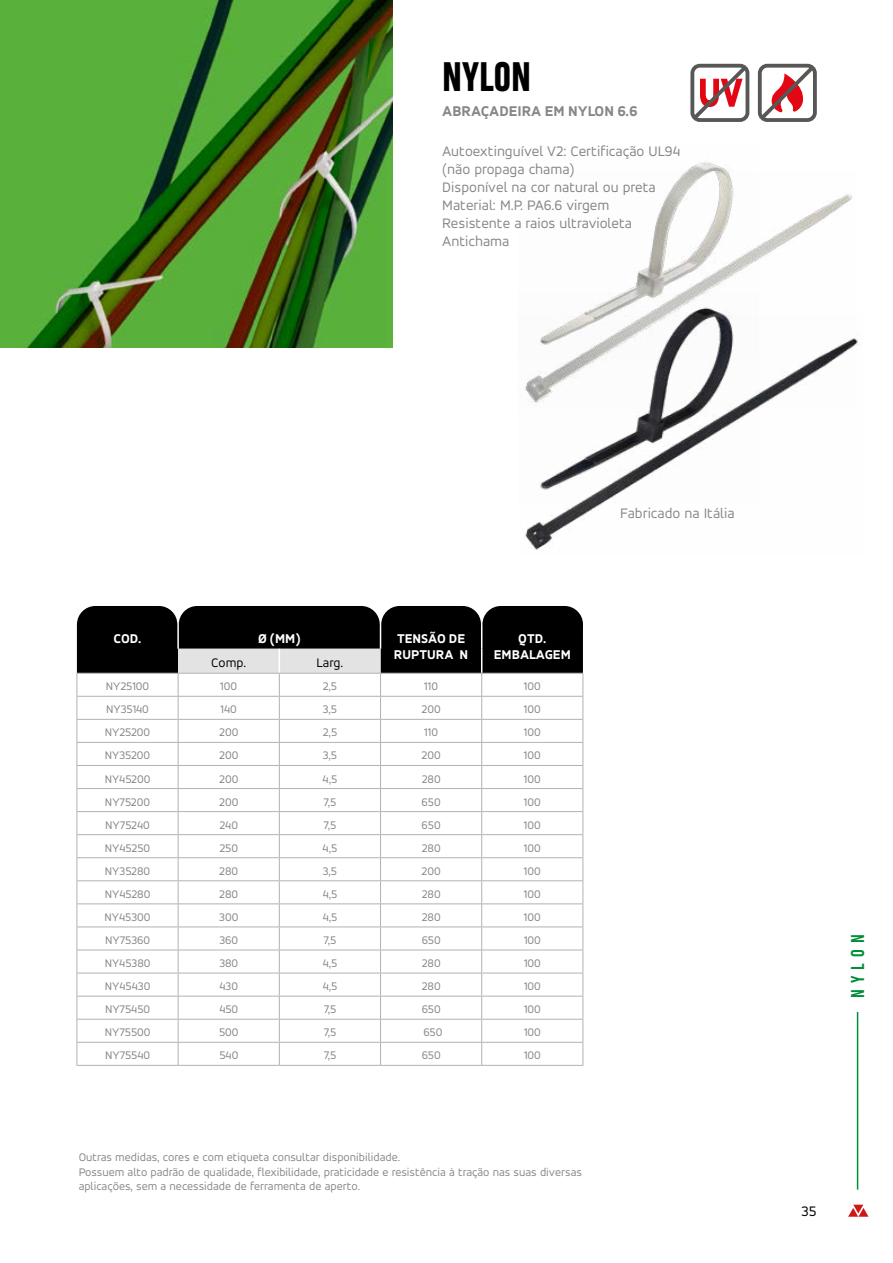
<style>
.page{position:relative;width:893px;height:1263px;background:#fff}
.page>*{position:absolute;margin:0;border:0;box-sizing:border-box;transform-origin:0 0}
.t1{font:800 38.7px "Heading Pro";color:#000}
.t2{font:700 17.55px "Heading Pro";letter-spacing:.36em;color:#008e38}
.t3{font:15px/18px "Accord Alternate";color:#878787}
.t4{font:800 15px "Accord Alternate";color:#878787}
.t5{font:15px "Accord Alternate";color:#000}
.t6{font:800 13.5px/16.2px "Accord Alternate";color:#fff}
.t7{font:13.5px "Accord Alternate";color:#000}
.t8{font:12px/14.4px "Accord Alternate";color:#878787}
</style>
<div class="page">
<svg style="left:848px;top:1205px;width:20px;height:12px"></svg>
<hr style="left:857px;top:1012px;width:1px;height:177px;background:#008e38">
<img style="left:680px;top:161px;width:50px;height:11px">
<img style="left:580px;top:172px;width:272px;height:143px">
<img style="left:524px;top:315px;width:336px;height:235px">
<svg style="left:690px;top:63px;width:127px;height:59px"></svg>
<div style="left:77px;top:606px;width:100px;height:37px;background:#000;border-radius:18px"></div>
<div style="left:179px;top:606px;width:201px;height:37px;background:#000;border-radius:18px"></div>
<div style="left:381px;top:606px;width:100px;height:37px;background:#000;border-radius:18px"></div>
<div style="left:482px;top:606px;width:101px;height:37px;background:#000;border-radius:18px"></div>
<svg style="left:77px;top:624px;width:507px;height:441px"></svg>
<hr style="left:77px;top:1065px;width:101px;height:1px;background:#b3b2b2">
<hr style="left:178px;top:1065px;width:101px;height:1px;background:#b3b2b2">
<hr style="left:279px;top:1065px;width:102px;height:1px;background:#b3b2b2">
<hr style="left:381px;top:1065px;width:101px;height:1px;background:#b3b2b2">
<hr style="left:482px;top:1065px;width:101px;height:1px;background:#b3b2b2">
<img style="left:0;top:0;width:393px;height:347px">
<h1 class="t1" style="left:442px;top:53px;width:90px">NYLON</h1>
<p class="t4" style="left:442px;top:102px;width:197px">ABRAÇADEIRA EM NYLON 6.6</p>
<p class="t3" style="left:442px;top:142px;width:239px">Autoextinguível V2: Certificação UL94 (não propaga chama)<br>Disponível na cor natural ou preta<br>Material: M.P. PA6.6 virgem<br>Resistente a raios ultravioleta<br>Antichama</p>
<p class="t3" style="left:620px;top:503px;width:116px">Fabricado na Itália</p>
<p class="t6" style="left:114px;top:630px;width:29px">COD.</p>
<p class="t6" style="left:258px;top:630px;width:44px">Ø (MM)</p>
<p class="t6" style="left:394px;top:630px;width:76px">TENSÃO DE<br>RUPTURA N</p>
<p class="t6" style="left:494px;top:630px;width:79px;text-align:center">QTD.<br>EMBALAGEM</p>
<p class="t7" style="left:211px;top:655px;width:36px">Comp.</p>
<p class="t7" style="left:317px;top:655px;width:28px">Larg.</p>
<p class="t8" style="left:106px;top:679px;width:45px">NY25100</p>
<p class="t8" style="left:220px;top:679px;width:18px">100</p>
<p class="t8" style="left:323px;top:679px;width:16px">2,5</p>
<p class="t8" style="left:424px;top:679px;width:15px">110</p>
<p class="t8" style="left:524px;top:679px;width:18px">100</p>
<p class="t8" style="left:106px;top:702px;width:44px">NY35140</p>
<p class="t8" style="left:221px;top:702px;width:18px">140</p>
<p class="t8" style="left:323px;top:702px;width:16px">3,5</p>
<p class="t8" style="left:422px;top:702px;width:21px">200</p>
<p class="t8" style="left:524px;top:702px;width:18px">100</p>
<p class="t8" style="left:105px;top:725px;width:47px">NY25200</p>
<p class="t8" style="left:219px;top:725px;width:21px">200</p>
<p class="t8" style="left:323px;top:725px;width:16px">2,5</p>
<p class="t8" style="left:424px;top:725px;width:15px">110</p>
<p class="t8" style="left:524px;top:725px;width:18px">100</p>
<p class="t8" style="left:105px;top:748px;width:47px">NY35200</p>
<p class="t8" style="left:219px;top:748px;width:21px">200</p>
<p class="t8" style="left:323px;top:748px;width:16px">3,5</p>
<p class="t8" style="left:422px;top:748px;width:21px">200</p>
<p class="t8" style="left:524px;top:748px;width:18px">100</p>
<p class="t8" style="left:105px;top:771px;width:47px">NY45200</p>
<p class="t8" style="left:219px;top:771px;width:21px">200</p>
<p class="t8" style="left:323px;top:771px;width:16px">4,5</p>
<p class="t8" style="left:422px;top:771px;width:21px">280</p>
<p class="t8" style="left:524px;top:771px;width:18px">100</p>
<p class="t8" style="left:105px;top:794px;width:47px">NY75200</p>
<p class="t8" style="left:219px;top:794px;width:21px">200</p>
<p class="t8" style="left:324px;top:794px;width:14px">7,5</p>
<p class="t8" style="left:422px;top:794px;width:21px">650</p>
<p class="t8" style="left:524px;top:794px;width:18px">100</p>
<p class="t8" style="left:105px;top:817px;width:46px">NY75240</p>
<p class="t8" style="left:219px;top:817px;width:20px">240</p>
<p class="t8" style="left:324px;top:817px;width:14px">7,5</p>
<p class="t8" style="left:422px;top:817px;width:21px">650</p>
<p class="t8" style="left:524px;top:817px;width:18px">100</p>
<p class="t8" style="left:105px;top:840px;width:47px">NY45250</p>
<p class="t8" style="left:219px;top:840px;width:20px">250</p>
<p class="t8" style="left:323px;top:840px;width:16px">4,5</p>
<p class="t8" style="left:422px;top:840px;width:21px">280</p>
<p class="t8" style="left:524px;top:840px;width:18px">100</p>
<p class="t8" style="left:105px;top:863px;width:47px">NY35280</p>
<p class="t8" style="left:219px;top:863px;width:21px">280</p>
<p class="t8" style="left:323px;top:863px;width:16px">3,5</p>
<p class="t8" style="left:422px;top:863px;width:21px">200</p>
<p class="t8" style="left:524px;top:863px;width:18px">100</p>
<p class="t8" style="left:105px;top:886px;width:47px">NY45280</p>
<p class="t8" style="left:219px;top:886px;width:21px">280</p>
<p class="t8" style="left:323px;top:886px;width:16px">4,5</p>
<p class="t8" style="left:422px;top:886px;width:21px">280</p>
<p class="t8" style="left:524px;top:886px;width:18px">100</p>
<p class="t8" style="left:105px;top:909px;width:48px">NY45300</p>
<p class="t8" style="left:219px;top:909px;width:21px">300</p>
<p class="t8" style="left:323px;top:909px;width:16px">4,5</p>
<p class="t8" style="left:422px;top:909px;width:21px">280</p>
<p class="t8" style="left:524px;top:909px;width:18px">100</p>
<p class="t8" style="left:105px;top:933px;width:46px">NY75360</p>
<p class="t8" style="left:219px;top:933px;width:20px">360</p>
<p class="t8" style="left:324px;top:933px;width:14px">7,5</p>
<p class="t8" style="left:422px;top:933px;width:21px">650</p>
<p class="t8" style="left:524px;top:933px;width:18px">100</p>
<p class="t8" style="left:105px;top:956px;width:47px">NY45380</p>
<p class="t8" style="left:219px;top:956px;width:20px">380</p>
<p class="t8" style="left:323px;top:956px;width:16px">4,5</p>
<p class="t8" style="left:422px;top:956px;width:21px">280</p>
<p class="t8" style="left:524px;top:956px;width:18px">100</p>
<p class="t8" style="left:105px;top:979px;width:47px">NY45430</p>
<p class="t8" style="left:220px;top:979px;width:20px">430</p>
<p class="t8" style="left:323px;top:979px;width:16px">4,5</p>
<p class="t8" style="left:422px;top:979px;width:21px">280</p>
<p class="t8" style="left:524px;top:979px;width:18px">100</p>
<p class="t8" style="left:105px;top:1002px;width:47px">NY75450</p>
<p class="t8" style="left:219px;top:1002px;width:20px">450</p>
<p class="t8" style="left:324px;top:1002px;width:14px">7,5</p>
<p class="t8" style="left:422px;top:1002px;width:21px">650</p>
<p class="t8" style="left:524px;top:1002px;width:18px">100</p>
<p class="t8" style="left:105px;top:1025px;width:47px">NY75500</p>
<p class="t8" style="left:219px;top:1025px;width:21px">500</p>
<p class="t8" style="left:324px;top:1025px;width:14px">7,5</p>
<p class="t8" style="left:423px;top:1025px;width:21px">650</p>
<p class="t8" style="left:524px;top:1025px;width:18px">100</p>
<p class="t8" style="left:105px;top:1048px;width:47px">NY75540</p>
<p class="t8" style="left:219px;top:1048px;width:20px">540</p>
<p class="t8" style="left:324px;top:1048px;width:14px">7,5</p>
<p class="t8" style="left:422px;top:1048px;width:21px">650</p>
<p class="t8" style="left:524px;top:1048px;width:18px">100</p>
<p class="t8" style="left:79px;top:1150px;width:505px">Outras medidas, cores e com etiqueta consultar disponibilidade.<br>Possuem alto padrão de qualidade, flexibilidade, praticidade e resistência à tração nas suas diversas aplicações, sem a necessidade de ferramenta de aperto.</p>
<h2 class="t2" style="left:847px;top:998px;width:66px;rotate:-90deg">NYLON</h2>
<p class="t5" style="left:802px;top:1202px;width:16px">35</p>
</div>
